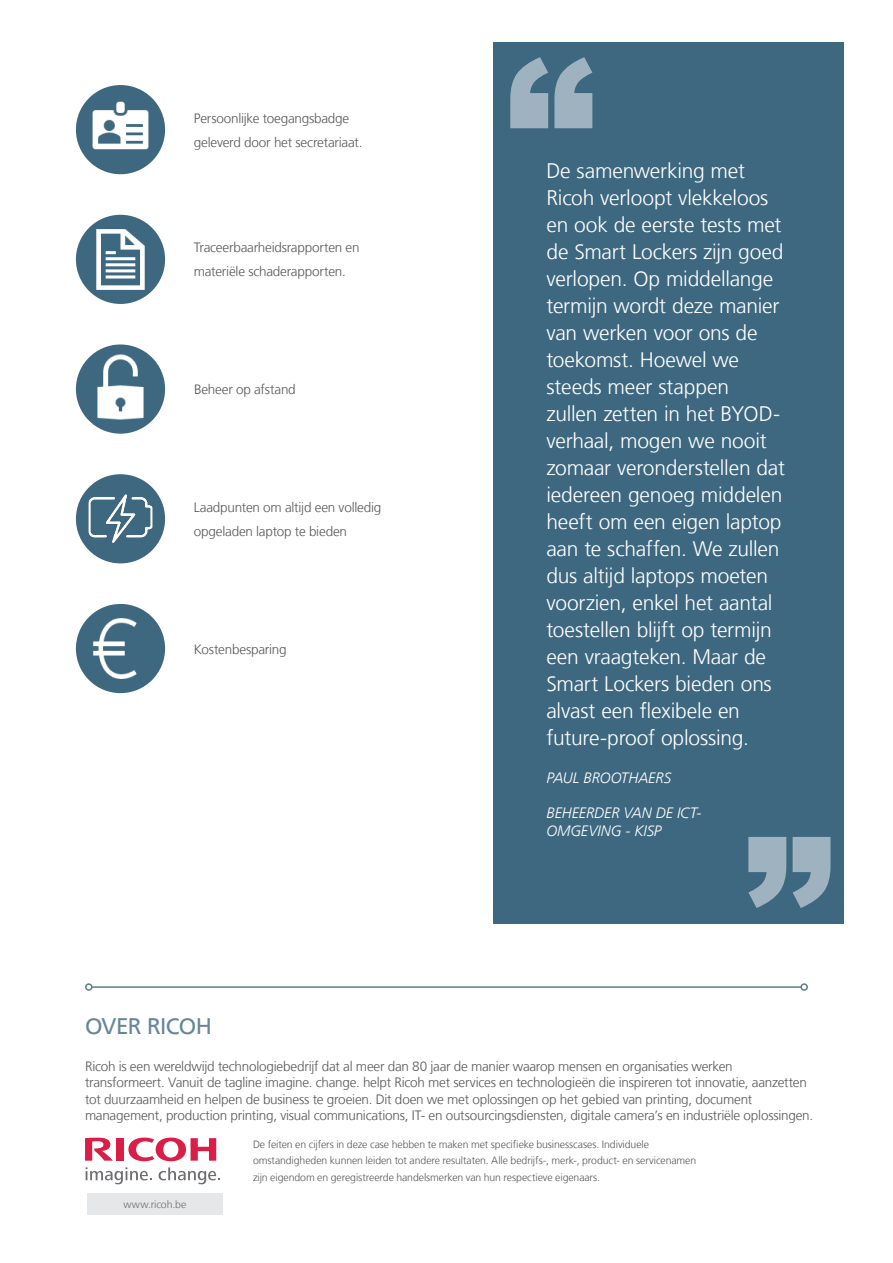
<style>
.page{position:relative;width:893px;height:1263px;background:#fff}
.page>*{position:absolute;margin:0;border:0;box-sizing:border-box;transform-origin:0 0}
.t1{font:22.5px "Frutiger LT";letter-spacing:-.03em;color:#65869a}
.t2{font:300 21px/27px "Frutiger LT";letter-spacing:-.01em;color:#fff}
.t3{font:italic 300 15px/18px "Frutiger LT";letter-spacing:-.005em;color:#fff}
.t4{font:300 13.5px/24px "Frutiger LT";letter-spacing:-.015em;color:#57585a}
.t5{font:300 10.5px/16.5px "Frutiger LT";letter-spacing:-.01em;color:#57585a}
.t6{font:300 10.5px "Frutiger LT";letter-spacing:-.005em;color:#6c6d70}
</style>
<div class="page">
<hr style="left:92px;top:986px;width:709px;height:2px;background:#3e6880">
<div style="left:85px;top:983px;width:8px;height:8px;border:2px solid #3e6880;border-radius:50%"></div>
<div style="left:800px;top:983px;width:8px;height:8px;border:2px solid #3e6880;border-radius:50%"></div>
<svg style="left:128px;top:1138px;width:88px;height:23px"></svg>
<div style="left:116px;top:1138px;width:8px;height:23px;background:#da1e48"></div>
<svg style="left:85px;top:1138px;width:28px;height:23px"></svg>
<svg style="left:86px;top:1167px;width:66px;height:17px"></svg>
<svg style="left:159px;top:1167px;width:61px;height:17px"></svg>
<div style="left:493px;top:43px;width:351px;height:881px;background:#3e6880"></div>
<svg style="left:748px;top:837px;width:82px;height:71px"></svg>
<svg style="left:510px;top:57px;width:82px;height:71px"></svg>
<div style="left:76px;top:85px;width:89px;height:89px;background:#3e6880;border-radius:50%"></div>
<img style="left:88px;top:93px;width:65px;height:57px">
<div style="left:76px;top:604px;width:89px;height:89px;background:#3e6880;border-radius:50%"></div>
<img style="left:79px;top:611px;width:72px;height:75px">
<div style="left:76px;top:474px;width:89px;height:89px;background:#3e6880;border-radius:50%"></div>
<img style="left:89px;top:494px;width:63px;height:57px">
<div style="left:76px;top:344px;width:89px;height:90px;background:#3e6880;border-radius:50%"></div>
<img style="left:81px;top:348px;width:79px;height:78px">
<div style="left:76px;top:215px;width:89px;height:89px;background:#3e6880;border-radius:50%"></div>
<img style="left:84px;top:224px;width:73px;height:71px">
<div style="left:87px;top:1194px;width:135px;height:21px;background:#e6e7e9"></div>
<p class="t4" style="left:194px;top:106px;width:170px">Persoonlijke toegangsbadge geleverd door het secretariaat.</p>
<p class="t4" style="left:194px;top:236px;width:167px">Traceerbaarheidsrapporten en materiële schaderapporten.</p>
<p class="t4" style="left:194px;top:378px;width:103px">Beheer op afstand</p>
<p class="t4" style="left:194px;top:495px;width:189px">Laadpunten om altijd een volledig opgeladen laptop te bieden</p>
<p class="t4" style="left:194px;top:637px;width:94px">Kostenbesparing</p>
<h1 class="t1" style="left:85px;top:1013px;width:128px">OVER RICOH</h1>
<p class="t2" style="left:546px;top:157px;width:240px">De samenwerking met<br>Ricoh verloopt vlekkeloos en ook de eerste tests met de Smart Lockers zijn goed verlopen. Op middellange termijn wordt deze manier van werken voor ons de toekomst. Hoewel we steeds meer stappen zullen zetten in het BYOD&shy;verhaal, mogen we nooit zomaar veronderstellen dat iedereen genoeg middelen heeft om een eigen laptop aan te schaffen. We zullen dus altijd laptops moeten voorzien, enkel het aantal toestellen blijft op termijn een vraagteken. Maar de<br>Smart Lockers bieden ons alvast een flexibele en future-proof oplossing.</p>
<p class="t3" style="left:546px;top:769px;width:126px">PAUL BROOTHAERS</p>
<p class="t3" style="left:546px;top:804px;width:157px">BEHEERDER VAN DE ICT-<br>OMGEVING - KISP</p>
<p class="t4" style="left:85px;top:1058px;width:730px;line-height:16.2px">Ricoh is een wereldwijd technologiebedrijf dat al meer dan 80 jaar de manier waarop mensen en organisaties werken transformeert. Vanuit de tagline imagine. change. helpt Ricoh met services en technologieën die inspireren tot innovatie, aanzetten tot duurzaamheid en helpen de business te groeien. Dit doen we met oplossingen op het gebied van printing, document management, production printing, visual communications, IT- en outsourcingsdiensten, digitale camera’s en industriële oplossingen.</p>
<p class="t6" style="left:123px;top:1199px;width:64px">www.ricoh.be</p>
<p class="t5" style="left:253px;top:1136px;width:445px">De feiten en cijfers in deze case hebben te maken met specifieke businesscases. Individuele omstandigheden kunnen leiden tot andere resultaten. Alle bedrijfs-, merk-, product- en servicenamen zijn eigendom en geregistreerde handelsmerken van hun respectieve eigenaars.</p>
</div>
